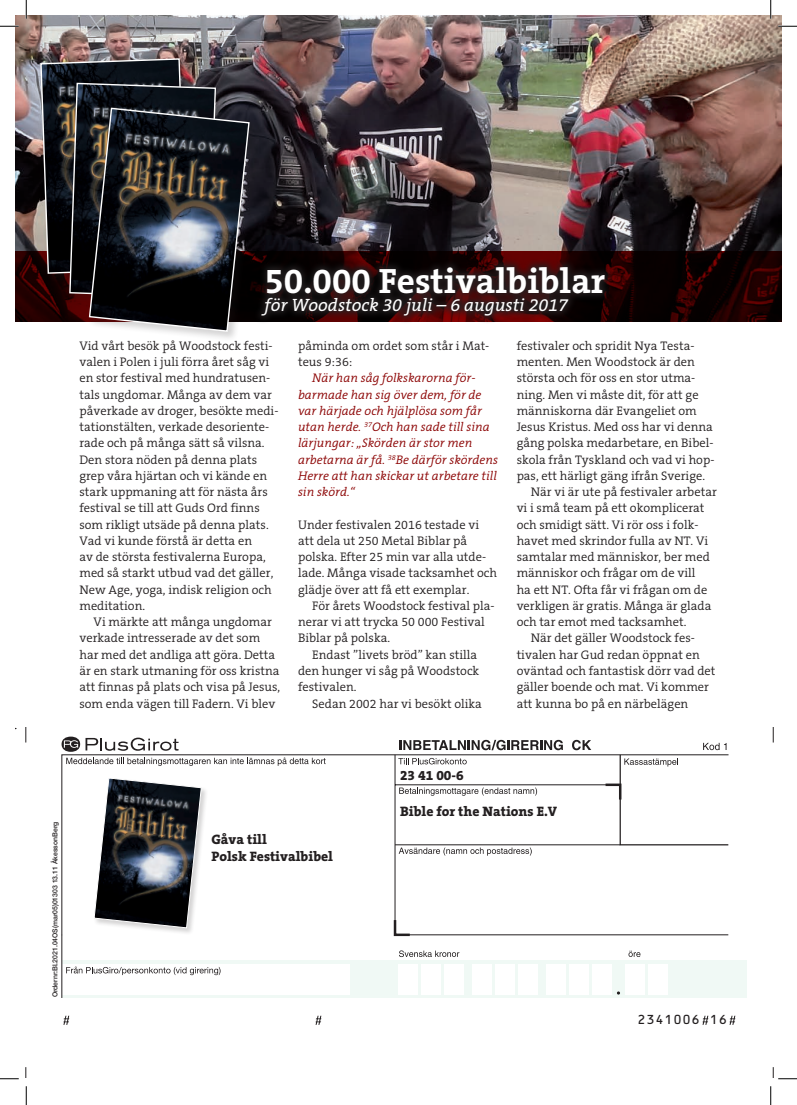
<style>
.page{position:relative;width:797px;height:1105px;background:#fff}
.page>*{position:absolute;margin:0;border:0;box-sizing:border-box;transform-origin:0 0}
.t1{font:700 35.38px "The Serif B7";color:#fff}
.t2{font:italic 17.88px "The Serif B5 Plain";color:#fff}
.t3{font:800 13.75px/16.5px "The Serif B8";color:#231f20}
.t4{font:300 12.5px/16.2px "The Serif B4";color:#231f20}
.t5{font:italic 300 12.5px/16.2px "The Serif B4";color:#8b0202}
.t6{font:12.5px "OCRB Std";color:#231f20}
.t7{font:500 6.88px "Helvetica Neue";color:#231f20}
</style>
<div class="page">
<svg style="left:25px;top:728px;width:748px;height:349px"></svg>
<svg style="left:62px;top:737px;width:18px;height:15px"></svg>
<svg style="left:64px;top:740px;width:14px;height:8px"></svg>
<svg style="left:85px;top:738px;width:98px;height:13px"></svg>
<svg style="left:398px;top:758px;width:68px;height:6px"></svg>
<svg style="left:66px;top:966px;width:154px;height:9px"></svg>
<img style="left:16px;top:16px;width:765px;height:235px">
<svg style="left:16px;top:251px;width:765px;height:71px;background:#1b0000"></svg>
<svg style="left:260px;top:258px;width:354px;height:65px;background:#281314"></svg>
<svg style="left:40px;top:58px;width:177px;height:241px;background:#29282b"></svg>
<div style="left:87px;top:106px;width:173px;height:236px;background:#231f20;opacity:.2"></div>
<svg style="left:88px;top:107px;width:162px;height:226px;background:#333437"></svg>
<div style="left:93px;top:777px;width:116px;height:158px;background:#231f20;opacity:.2"></div>
<svg style="left:93px;top:777px;width:109px;height:152px"></svg>
<svg style="left:0;top:25px;width:19px;height:2px"></svg>
<svg style="left:778px;top:25px;width:19px;height:2px"></svg>
<svg style="left:0;top:1078px;width:19px;height:1px"></svg>
<svg style="left:778px;top:1078px;width:19px;height:1px"></svg>
<svg style="left:25px;top:0;width:2px;height:19px"></svg>
<svg style="left:25px;top:1086px;width:2px;height:19px"></svg>
<svg style="left:770px;top:0;width:1px;height:19px"></svg>
<svg style="left:770px;top:1086px;width:1px;height:19px"></svg>
<h1 class="t1" style="left:264px;top:262px;width:342px">50.000 Festivalbiblar</h1>
<h2 class="t2" style="left:264px;top:295px;width:305px">för Woodstock 30 juli – 6 augusti 2017</h2>
<p class="t4" style="left:79px;top:338px;width:200px">Vid vårt besök på Woodstock festi&shy;valen i Polen i juli förra året såg vi en stor festival med hundratusen&shy;tals ungdomar. Många av dem var påverkade av droger, besökte medi&shy;tationstälten, verkade desoriente&shy;rade och på många sätt så vilsna.<br>Den stora nöden på denna plats grep våra hjärtan och vi kände en stark uppmaning att för nästa års festival se till att Guds Ord finns som rikligt utsäde på denna plats.<br>Vad vi kunde förstå är detta en<br>av de största festivalerna Europa, med så starkt utbud vad det gäller,<br>New Age, yoga, indisk religion och meditation.</p>
<p class="t4" style="left:79px;top:614px;width:202px;text-indent:14px">Vi märkte att många ungdomar verkade intresserade av det som har med det andliga att göra. Detta är en stark utmaning för oss kristna att finnas på plats och visa på Jesus, som enda vägen till Fadern. Vi blev</p>
<p class="t4" style="left:298px;top:338px;width:193px">påminda om ordet som står i Mat&shy;teus 9:36:</p>
<p class="t5" style="left:298px;top:370px;width:201px;text-indent:14px">När han såg folkskarorna för&shy;barmade han sig över dem, för de var härjade och hjälplösa som får utan herde. <sup>37</sup>Och han sade till sina lärjungar: „Skörden är stor men arbetarna är få. <sup>38</sup>Be därför skördens<br>Herre att han skickar ut arbetare till sin skörd.“</p>
<p class="t4" style="left:298px;top:517px;width:200px">Under festivalen 2016 testade vi att dela ut 250 Metal Biblar på polska. Efter 25 min var alla utde&shy;lade. Många visade tacksamhet och glädje över att få ett exemplar.</p>
<p class="t4" style="left:298px;top:598px;width:198px;text-indent:14px">För årets Woodstock festival pla&shy;nerar vi att trycka 50 000 Festival<br>Biblar på polska.</p>
<p class="t4" style="left:298px;top:647px;width:183px;text-indent:14px">Endast ”livets bröd” kan stilla den hunger vi såg på Woodstock festivalen.</p>
<p class="t4" style="left:312px;top:695px;width:171px">Sedan 2002 har vi besökt olika</p>
<p class="t4" style="left:516px;top:338px;width:179px">festivaler och spridit Nya Testa-</p>
<p class="t4" style="left:516px;top:354px;width:180px">menten. Men Woodstock är den</p>
<p class="t4" style="left:516px;top:370px;width:180px">största och för oss en stor utma-</p>
<p class="t4" style="left:516px;top:387px;width:183px">ning. Men vi måste dit, för att ge</p>
<p class="t4" style="left:516px;top:403px;width:182px">människorna där Evangeliet om</p>
<p class="t4" style="left:516px;top:419px;width:198px">Jesus Kristus. Med oss har vi denna</p>
<p class="t4" style="left:516px;top:435px;width:198px">gång polska medarbetare, en Bibel-</p>
<p class="t4" style="left:516px;top:452px;width:199px">skola från Tyskland och vad vi hop-</p>
<p class="t4" style="left:516px;top:468px;width:190px">pas, ett härligt gäng ifrån Sverige.</p>
<p class="t4" style="left:531px;top:484px;width:187px">När vi är ute på festivaler arbetar</p>
<p class="t4" style="left:516px;top:500px;width:189px">vi i små team på ett okomplicerat</p>
<p class="t4" style="left:516px;top:517px;width:183px">och smidigt sätt. Vi rör oss i folk-</p>
<p class="t4" style="left:516px;top:533px;width:193px">havet med skrindor fulla av NT. Vi</p>
<p class="t4" style="left:516px;top:549px;width:195px">samtalar med människor, ber med</p>
<p class="t4" style="left:516px;top:565px;width:180px">människor och frågar om de vill</p>
<p class="t4" style="left:516px;top:582px;width:192px">ha ett NT. Ofta får vi frågan om de</p>
<p class="t4" style="left:516px;top:598px;width:196px">verkligen är gratis. Många är glada</p>
<p class="t4" style="left:516px;top:614px;width:171px">och tar emot med tacksamhet.</p>
<p class="t4" style="left:531px;top:630px;width:165px">När det gäller Woodstock fes-</p>
<p class="t4" style="left:516px;top:647px;width:185px">tivalen har Gud redan öppnat en</p>
<p class="t4" style="left:516px;top:663px;width:200px">oväntad och fantastisk dörr vad det</p>
<p class="t4" style="left:516px;top:679px;width:194px">gäller boende och mat. Vi kommer</p>
<p class="t4" style="left:516px;top:695px;width:173px">att kunna bo på en närbelägen</p>
<p class="t7" style="left:49px;top:997px;width:177px;rotate:-90deg">Ordernr:Bl.2021.04OS(mar05)01303 13.11 ÅkessonBerg</p>
<p class="t3" style="left:211px;top:832px;width:123px">Gåva till<br>Polsk Festivalbibel</p>
<p class="t3" style="left:400px;top:768px;width:65px">23 41 00-6</p>
<p class="t3" style="left:400px;top:804px;width:159px">Bible for the Nations E.V</p>
<p class="t6" style="left:637px;top:1012px;width:92px">2341006 16</p>
</div>
